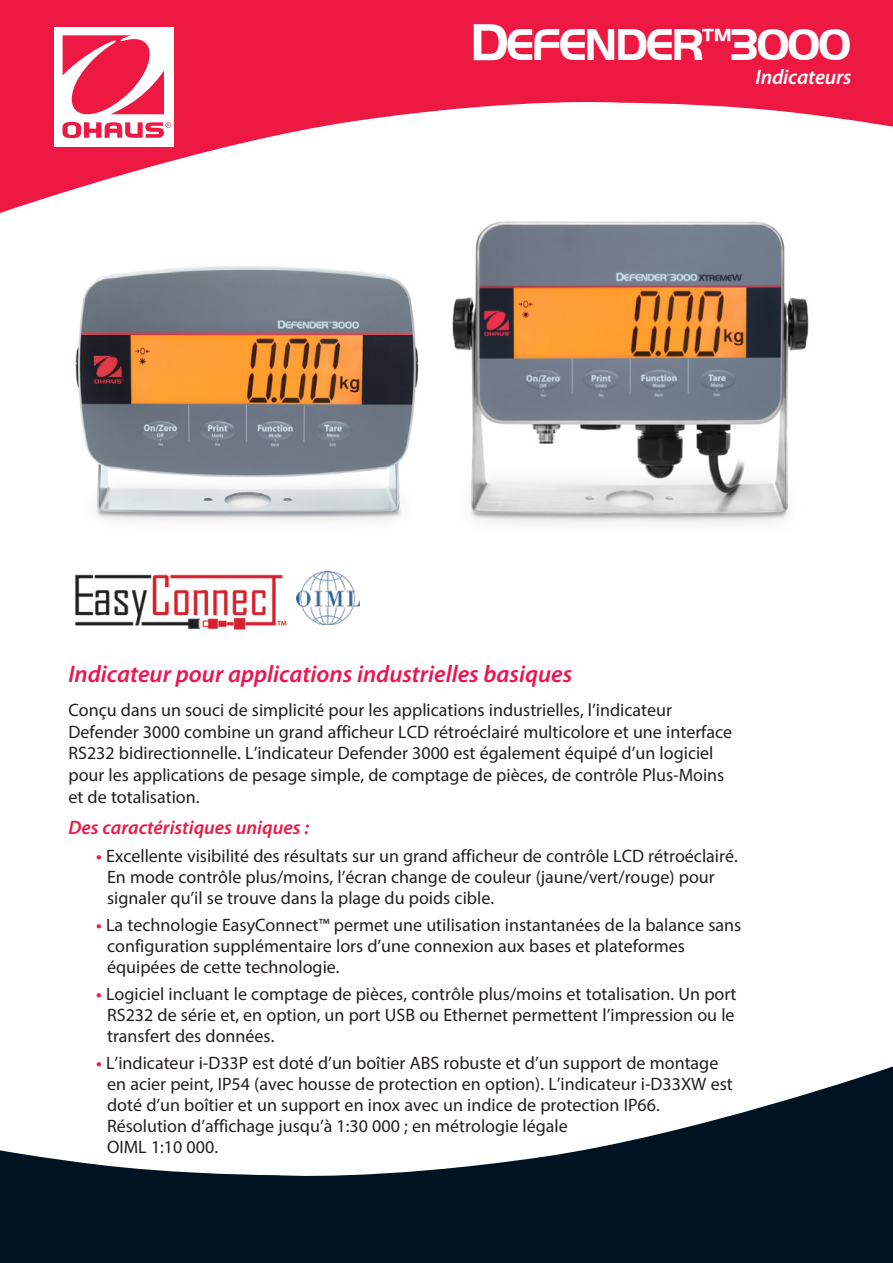
<style>
.page{position:relative;width:893px;height:1263px;background:#fff}
.page>*{position:absolute;margin:0;border:0;box-sizing:border-box;transform-origin:0 0}
.Cover_Product_Sub_Ti{font:700 45.9px "Handel Got D";letter-spacing:-.05em;color:#fff}
.Cover_Headline_Text{font:italic 600 24px "Myriad Pro";color:#ed154e}
.Cover_Product_Sub_Ti-2{font:italic 600 21px "Myriad Pro";letter-spacing:-.01em;color:#fff}
.Cover_Standard_Featu{font:italic 600 19.5px "Myriad Pro";color:#ed1943}
.Cover_Bullet_Point_T{font:18px/21px "Myriad Pro";color:#231f20}
.Cover_Copy_Text{font:18px/21.6px "Myriad Pro";color:#231f20}
.s1{font-size:54px}
.s2{font-weight:600;color:#ed1943}
</style>
<div class="page">
<svg style="left:0;top:0;width:893px;height:213px;fill:#ed1943"></svg>
<div style="left:54px;top:27px;width:120px;height:119px;background:#fff"></div>
<svg style="left:62px;top:35px;width:109px;height:103px"></svg>
<svg style="left:0;top:1066px;width:893px;height:197px;fill:#001322"></svg>
<img style="left:41px;top:212px;width:408px;height:310px">
<img style="left:449px;top:178px;width:376px;height:346px">
<img style="left:74px;top:574px;width:213px;height:56px">
<img style="left:297px;top:572px;width:62px;height:53px">
<p class="Cover_Product_Sub_Ti" style="left:470px;top:19px;width:383px"><span class="s1">D</span>EFENDER<sup>™</sup>3000</p>
<p class="Cover_Product_Sub_Ti-2" style="left:755px;top:66px;width:97px">Indicateurs</p>
<p class="Cover_Headline_Text" style="left:68px;top:660px;width:505px">Indicateur pour applications industrielles basiques</p>
<p class="Cover_Copy_Text" style="left:68px;top:699px;width:665px">Conçu dans un souci de simplicité pour les applications industrielles, l’indicateur Defender 3000 combine un grand afficheur LCD rétroéclairé multicolore et une interface RS232 bidirectionnelle. L’indicateur Defender 3000 est également équipé d’un logiciel pour les applications de pesage simple, de comptage de pièces, de contrôle Plus-Moins et de totalisation.</p>
<p class="Cover_Standard_Featu" style="left:69px;top:817px;width:242px">Des caractéristiques uniques :</p>
<p class="Cover_Bullet_Point_T" style="left:107px;top:845px;width:632px;text-indent:-11px"><span class="s2">•</span> Excellente visibilité des résultats sur un grand afficheur de contrôle LCD rétroéclairé.<br>En mode contrôle plus/moins, l’écran change de couleur (jaune/vert/rouge) pour signaler qu’il se trouve dans la plage du poids cible.</p>
<p class="Cover_Bullet_Point_T" style="left:107px;top:914px;width:636px;text-indent:-11px"><span class="s2">•</span> La technologie EasyConnect™ permet une utilisation instantanées de la balance sans configuration supplémentaire lors d’une connexion aux bases et plateformes équipées de cette technologie.</p>
<p class="Cover_Bullet_Point_T" style="left:107px;top:983px;width:631px;text-align:justify;text-indent:-11px"><span class="s2">•</span> Logiciel incluant le comptage de pièces, contrôle plus/moins et totalisation. Un port RS232 de série et, en option, un port USB ou Ethernet permettent l’impression ou le transfert des données.</p>
<p class="Cover_Bullet_Point_T" style="left:107px;top:1052px;width:627px;text-indent:-11px"><span class="s2">•</span> L’indicateur i-D33P est doté d’un boîtier ABS robuste et d’un support de montage en acier peint, IP54 (avec housse de protection en option). L’indicateur i-D33XW est doté d’un boîtier et un support en inox avec un indice de protection IP66.<br>Résolution d’affichage jusqu’à 1:30 000 ; en métrologie légale<br>OIML 1:10 000.</p>
</div>
